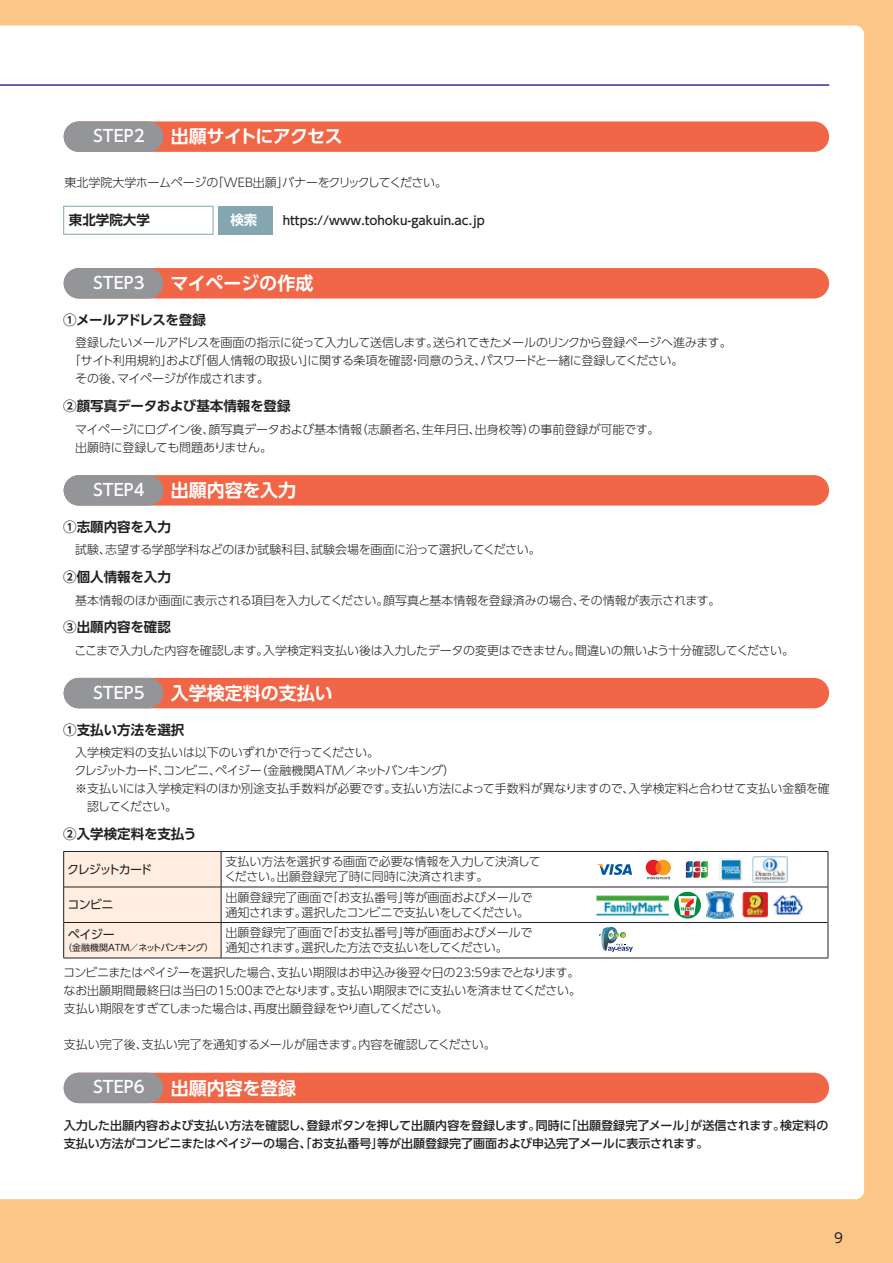
<style>
.page{position:relative;width:893px;height:1263px;background:#fdc689}
.page>*{position:absolute;margin:0;border:0;box-sizing:border-box;transform-origin:0 0}
.t1{font:700 18px "UD Shin Go Pr 6 De";color:#fff}
.t2{font:700 18px "UD Shin Go Pr 6 De";letter-spacing:-.035em;color:#fff}
.t3{font:500 16.5px "UD Shin Go Pr 6";color:#fff}
.t4{font:700 13.5px "UD Shin Go Pr 6 De";color:#231f20}
.t5{font:700 13.5px "UD Shin Go Pr 6 De";letter-spacing:-.035em;color:#231f20}
.t6{font:700 13.5px "UD Shin Go Pr 6 De";color:#fff}
.t7{font:13.5px "UD Shin Go Pr 6";color:#231f20}
.t8{font:300 12px/18px "UD Shin Go Pr 6";letter-spacing:-.02em;color:#231f20}
.t9{font:500 12px/18px "UD Shin Go Pr 6";color:#231f20}
.t10{font:300 12px/18px "UD Shin Go Pr 6";color:#231f20}
.t11{font:300 12px "UD Shin Go Pr 6";letter-spacing:-.08em;color:#231f20}
.t12{font:300 12px "UD Shin Go Pr 6";letter-spacing:-.095em;color:#231f20}
.t13{font:12px "UD Shin Go Pr 6";letter-spacing:-.12em;color:#231f20}
.t14{font:12px "UD Shin Go Pr 6";letter-spacing:-.08em;color:#231f20}
.t15{font:9px "UD Shin Go Pr 6";letter-spacing:-.035em;color:#231f20}
</style>
<div class="page">
<div style="left:0;top:26px;width:864px;height:1173px;background:#fff"></div>
<hr style="left:0;top:84px;width:829px;height:2px;background:#2e3092">
<div style="left:64px;top:121px;width:765px;height:31px;background:#f26648;border-radius:15px"></div>
<div style="left:64px;top:268px;width:765px;height:30px;background:#f26648;border-radius:15px"></div>
<div style="left:64px;top:1073px;width:765px;height:30px;background:#f26648;border-radius:15px"></div>
<div style="left:64px;top:475px;width:765px;height:31px;background:#f26648;border-radius:15px"></div>
<div style="left:64px;top:678px;width:765px;height:30px;background:#f26648;border-radius:15px"></div>
<div style="left:64px;top:121px;width:99px;height:31px;background:#939598;border-radius:15px"></div>
<div style="left:64px;top:268px;width:99px;height:30px;background:#939598;border-radius:15px"></div>
<div style="left:64px;top:1073px;width:99px;height:30px;background:#939598;border-radius:15px"></div>
<div style="left:64px;top:475px;width:99px;height:31px;background:#939598;border-radius:15px"></div>
<div style="left:64px;top:678px;width:99px;height:30px;background:#939598;border-radius:15px"></div>
<div style="left:63px;top:206px;width:150px;height:29px;border:1px solid #84a6b1"></div>
<div style="left:218px;top:206px;width:54px;height:28px;background:#84a6b1"></div>
<div style="left:64px;top:852px;width:157px;height:106px;background:#feede0"></div>
<hr style="left:221px;top:852px;width:1px;height:35px;background:#231f20">
<hr style="left:64px;top:887px;width:157px;height:1px;background:#231f20">
<hr style="left:221px;top:887px;width:607px;height:1px;background:#231f20">
<hr style="left:221px;top:887px;width:1px;height:35px;background:#231f20">
<hr style="left:64px;top:922px;width:157px;height:1px;background:#231f20">
<hr style="left:221px;top:922px;width:607px;height:1px;background:#231f20">
<hr style="left:221px;top:923px;width:1px;height:35px;background:#231f20">
<hr style="left:63px;top:851px;width:158px;height:1px;background:#231f20">
<hr style="left:63px;top:852px;width:1px;height:35px;background:#231f20">
<hr style="left:221px;top:851px;width:607px;height:1px;background:#231f20">
<hr style="left:828px;top:852px;width:1px;height:35px;background:#231f20">
<hr style="left:63px;top:887px;width:1px;height:35px;background:#231f20">
<hr style="left:828px;top:887px;width:1px;height:35px;background:#231f20">
<hr style="left:63px;top:922px;width:1px;height:36px;background:#231f20">
<hr style="left:828px;top:922px;width:1px;height:36px;background:#231f20">
<hr style="left:63px;top:958px;width:158px;height:1px;background:#231f20">
<hr style="left:221px;top:958px;width:607px;height:1px;background:#231f20">
<svg style="left:684px;top:860px;width:25px;height:19px"></svg>
<svg style="left:597px;top:864px;width:35px;height:11px"></svg>
<svg style="left:720px;top:858px;width:22px;height:23px"></svg>
<svg style="left:646px;top:860px;width:25px;height:19px"></svg>
<svg style="left:674px;top:892px;width:27px;height:26px"></svg>
<svg style="left:678px;top:896px;width:19px;height:20px"></svg>
<img style="left:773px;top:895px;width:30px;height:21px">
<img style="left:707px;top:891px;width:26px;height:27px">
<img style="left:742px;top:892px;width:26px;height:25px">
<img style="left:752px;top:856px;width:36px;height:27px">
<img style="left:597px;top:896px;width:72px;height:20px">
<svg style="left:599px;top:927px;width:34px;height:25px"></svg>
<h2 class="t3" style="left:93px;top:122px;width:53px">STEP2</h2>
<h1 class="t2" style="left:171px;top:122px;width:174px">出願サイトにアクセス</h1>
<p class="t8" style="left:64px;top:173px;width:384px">東北学院大学ホームページの「WEB出願」バナーをクリックしてください。</p>
<p class="t9" style="left:283px;top:211px;width:203px">https://www.tohoku-gakuin.ac.jp</p>
<p class="t4" style="left:69px;top:209px;width:82px">東北学院大学</p>
<p class="t6" style="left:230px;top:209px;width:28px">検索</p>
<h2 class="t3" style="left:93px;top:269px;width:53px">STEP3</h2>
<h1 class="t1" style="left:171px;top:269px;width:144px">マイページの作成</h1>
<p class="t5" style="left:63px;top:309px;width:144px">①メールアドレスを登録</p>
<p class="t8" style="left:63px;top:333px;width:670px">　登録したいメールアドレスを画面の指示に従って入力して送信します。送られてきたメールのリンクから登録ページへ進みます。　「サイト利用規約」および「個人情報の取扱い」に関する条項を確認・同意のうえ、パスワードと一緒に登録してください。<br>　その後、マイページが作成されます。</p>
<p class="t4" style="left:63px;top:395px;width:229px">②顔写真データおよび基本情報を登録</p>
<p class="t10" style="left:63px;top:420px;width:598px">　マイページにログイン後、顔写真データおよび基本情報（志願者名、生年月日、出身校等）の事前登録が可能です。　出願時に登録しても問題ありません。</p>
<h2 class="t3" style="left:93px;top:476px;width:53px">STEP4</h2>
<h1 class="t1" style="left:171px;top:476px;width:127px">出願内容を入力</h1>
<p class="t4" style="left:63px;top:516px;width:109px">①志願内容を入力</p>
<p class="t8" style="left:63px;top:540px;width:479px">　試験、志望する学部学科などのほか試験科目、試験会場を画面に沿って選択してください。</p>
<p class="t4" style="left:63px;top:566px;width:109px">②個人情報を入力</p>
<p class="t8" style="left:63px;top:591px;width:659px">　基本情報のほか画面に表示される項目を入力してください。顔写真と基本情報を登録済みの場合、その情報が表示されます。</p>
<p class="t4" style="left:63px;top:616px;width:109px">③出願内容を確認</p>
<p class="t8" style="left:63px;top:641px;width:732px">　ここまで入力した内容を確認します。入学検定料支払い後は入力したデータの変更はできません。間違いの無いよう十分確認してください。</p>
<h2 class="t3" style="left:93px;top:679px;width:53px">STEP5</h2>
<h1 class="t1" style="left:171px;top:678px;width:164px">入学検定料の支払い</h1>
<p class="t4" style="left:63px;top:719px;width:123px">①支払い方法を選択</p>
<p class="t8" style="left:63px;top:743px;width:317px">　入学検定料の支払いは以下のいずれかで行ってください。</p>
<p class="t11" style="left:63px;top:761px;width:393px">　クレジットカード、コンビニ、ペイジー（金融機関ＡＴＭ／ネットバンキング）</p>
<p class="t10" style="left:63px;top:779px;width:768px">　※支払いには入学検定料のほか別途支払手数料が必要です。支払い方法によって手数料が異なりますので、入学検定料と合わせて支払い金額を確</p>
<p class="t12" style="left:87px;top:797px;width:91px">認してください。</p>
<p class="t4" style="left:63px;top:823px;width:135px">②入学検定料を支払う</p>
<p class="t13" style="left:67px;top:859px;width:87px">クレジットカード</p>
<p class="t8" style="left:224px;top:854px;width:318px;line-height:15px">支払い方法を選択する画面で必要な情報を入力して決済してください。出願登録完了時に同時に決済されます。</p>
<p class="t14" style="left:67px;top:895px;width:48px">コンビニ</p>
<p class="t8" style="left:225px;top:889px;width:309px;line-height:15px">出願登録完了画面で「お支払番号」等が画面およびメールで通知されます。選択したコンビニで支払いをしてください。</p>
<p class="t14" style="left:68px;top:924px;width:48px">ペイジー</p>
<p class="t15" style="left:63px;top:940px;width:152px">（金融機関ATM／ネットバンキング）</p>
<p class="t8" style="left:225px;top:925px;width:309px;line-height:15px">出願登録完了画面で「お支払番号」等が画面およびメールで通知されます。選択した方法で支払いをしてください。</p>
<p class="t8" style="left:63px;top:962px;width:519px">コンビニまたはペイジーを選択した場合、支払い期限はお申込み後翌々日の23:59までとなります。なお出願期間最終日は当日の15:00までとなります。支払い期限までに支払いを済ませてください。支払い期限をすぎてしまった場合は、再度出願登録をやり直してください。</p>
<p class="t8" style="left:64px;top:1034px;width:434px">支払い完了後、支払い完了を通知するメールが届きます。内容を確認してください。</p>
<h2 class="t3" style="left:93px;top:1074px;width:53px">STEP6</h2>
<h1 class="t1" style="left:171px;top:1073px;width:127px">出願内容を登録</h1>
<p class="t9" style="left:64px;top:1116px;width:766px">入力した出願内容および支払い方法を確認し、登録ボタンを押して出願内容を登録します。同時に「出願登録完了メール」が送信されます。検定料の支払い方法がコンビニまたはペイジーの場合、「お支払番号」等が出願登録完了画面および申込完了メールに表示されます。</p>
<p class="t7" style="left:834px;top:1227px;width:10px">9</p>
</div>
